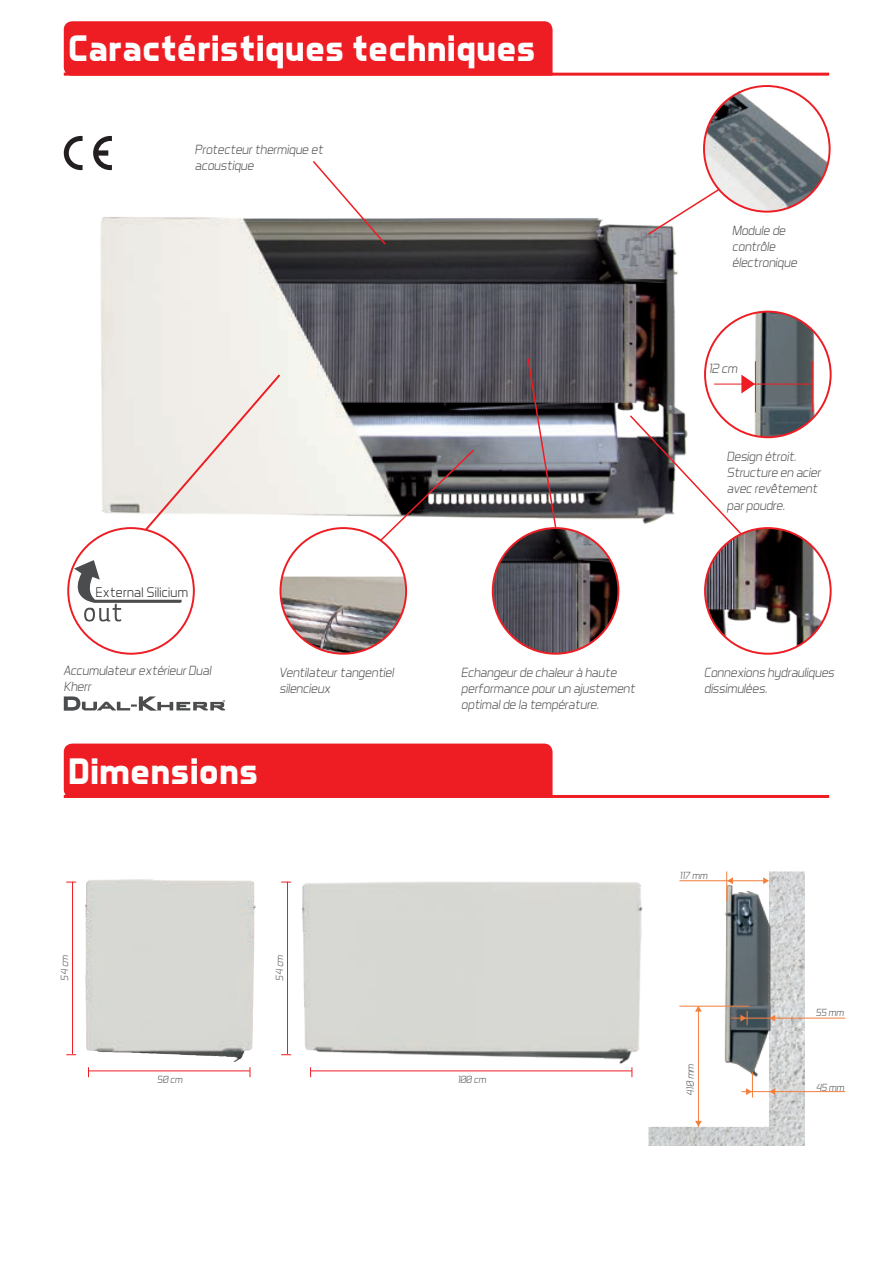
<style>
.page{position:relative;width:893px;height:1263px;background:#fff}
.page>*{position:absolute;margin:0;border:0;box-sizing:border-box;transform-origin:0 0}
.t1{font:700 37.5px "Aero Matics";color:#fff}
.t2{font:300 14.1px "Aero Matics";letter-spacing:.02em;color:#231f20}
.t3{font:italic 300 13.5px/16.2px "Aero Matics";color:#4b4c4d}
.t4{font:italic 300 10.5px "Aero Matics";color:#4b4c4d}
</style>
<div class="page">
<img style="left:101px;top:217px;width:611px;height:316px">
<svg style="left:64px;top:696px;width:161px;height:15px"></svg>
<svg style="left:142px;top:372px;width:140px;height:162px"></svg>
<div style="left:68px;top:528px;width:126px;height:126px;background:#fff;border-radius:50%"></div>
<svg style="left:74px;top:560px;width:108px;height:62px"></svg>
<img style="left:704px;top:86px;width:126px;height:126px;border-radius:63px">
<svg style="left:64px;top:136px;width:48px;height:34px"></svg>
<svg style="left:646px;top:188px;width:75px;height:48px"></svg>
<svg style="left:311px;top:161px;width:76px;height:85px"></svg>
<div style="left:280px;top:528px;width:126px;height:126px;background:#fff;border-radius:50%"></div>
<img style="left:280px;top:577px;width:126px;height:77px">
<img style="left:493px;top:528px;width:125px;height:126px;border-radius:63px">
<img style="left:705px;top:528px;width:126px;height:126px;border-radius:63px">
<div style="left:705px;top:312px;width:126px;height:125px;background:#fff;border-radius:50%"></div>
<img style="left:747px;top:312px;width:79px;height:125px">
<svg style="left:378px;top:448px;width:98px;height:95px"></svg>
<svg style="left:526px;top:357px;width:31px;height:172px"></svg>
<svg style="left:628px;top:414px;width:115px;height:122px"></svg>
<hr style="left:755px;top:361px;width:1px;height:51px;background:#ee1d23">
<hr style="left:812px;top:361px;width:1px;height:51px;background:#ee1d23">
<hr style="left:714px;top:384px;width:98px;height:1px;background:#ee1d23">
<svg style="left:741px;top:375px;width:14px;height:18px"></svg>
<img style="left:291px;top:881px;width:352px;height:183px">
<img style="left:85px;top:879px;width:170px;height:183px">
<hr style="left:72px;top:882px;width:1px;height:172px;background:#ee1d23">
<hr style="left:287px;top:882px;width:1px;height:172px;background:#ee1d23">
<hr style="left:89px;top:1070px;width:161px;height:1px;background:#ee1d23">
<hr style="left:311px;top:1070px;width:321px;height:1px;background:#ee1d23">
<img style="left:648px;top:871px;width:157px;height:275px">
<img style="left:720px;top:879px;width:60px;height:199px">
<hr style="left:741px;top:1091px;width:104px;height:1px;background:#f47f3d">
<svg style="left:746px;top:1072px;width:7px;height:25px"></svg>
<svg style="left:769px;top:1088px;width:6px;height:7px"></svg>
<hr style="left:731px;top:1018px;width:114px;height:1px;background:#f47f3d">
<svg style="left:695px;top:1007px;width:7px;height:5px"></svg>
<svg style="left:695px;top:1121px;width:7px;height:6px"></svg>
<svg style="left:769px;top:1015px;width:6px;height:6px"></svg>
<hr style="left:679px;top:880px;width:88px;height:1px;background:#f47f3d">
<svg style="left:763px;top:877px;width:6px;height:7px"></svg>
<svg style="left:727px;top:877px;width:6px;height:7px"></svg>
<svg style="left:740px;top:1011px;width:8px;height:14px"></svg>
<hr style="left:679px;top:1006px;width:70px;height:1px;background:#f47f3d">
<hr style="left:698px;top:1006px;width:1px;height:121px;background:#f47f3d">
<hr style="left:726px;top:871px;width:1px;height:30px;background:#f47f3d">
<div style="left:64px;top:21px;width:489px;height:52px;background:#ee1d23"></div>
<div style="left:64px;top:743px;width:489px;height:52px;background:#ee1d23"></div>
<hr style="left:64px;top:73px;width:765px;height:3px;background:#ee1d23">
<hr style="left:64px;top:795px;width:765px;height:3px;background:#ee1d23">
<h1 class="t1" style="left:68px;top:26px;width:469px">Caractéristiques techniques</h1>
<p class="t3" style="left:195px;top:141px;width:130px">Protecteur thermique et acoustique</p>
<p class="t2" style="left:96px;top:583px;width:94px">External Silicium</p>
<p class="t3" style="left:732px;top:222px;width:66px">Module de contrôle électronique</p>
<p class="t3" style="left:708px;top:360px;width:30px">12 cm</p>
<p class="t3" style="left:727px;top:448px;width:95px">Design étroit.<br>Structure en acier avec revêtement par poudre.</p>
<p class="t3" style="left:64px;top:662px;width:149px">Accumulateur extérieur Dual<br>Kherr</p>
<h1 class="t1" style="left:68px;top:749px;width:192px">Dimensions</h1>
<p class="t3" style="left:280px;top:664px;width:116px">Ventilateur tangentiel silencieux</p>
<p class="t3" style="left:461px;top:664px;width:175px">Echangeur de chaleur à haute performance pour un ajustement optimal de la température.</p>
<p class="t3" style="left:704px;top:664px;width:132px">Connexions hydrauliques dissimulées.</p>
<p class="t4" style="left:679px;top:869px;width:30px">117 mm</p>
<p class="t4" style="left:58px;top:980px;width:27px;rotate:-90deg">54 cm</p>
<p class="t4" style="left:273px;top:980px;width:27px;rotate:-90deg">54 cm</p>
<p class="t4" style="left:157px;top:1073px;width:27px">50 cm</p>
<p class="t4" style="left:457px;top:1073px;width:30px">100 cm</p>
<p class="t4" style="left:684px;top:1095px;width:33px;rotate:-90deg">410 mm</p>
<p class="t4" style="left:816px;top:1006px;width:30px">55 mm</p>
<p class="t4" style="left:816px;top:1081px;width:30px">45 mm</p>
</div>
